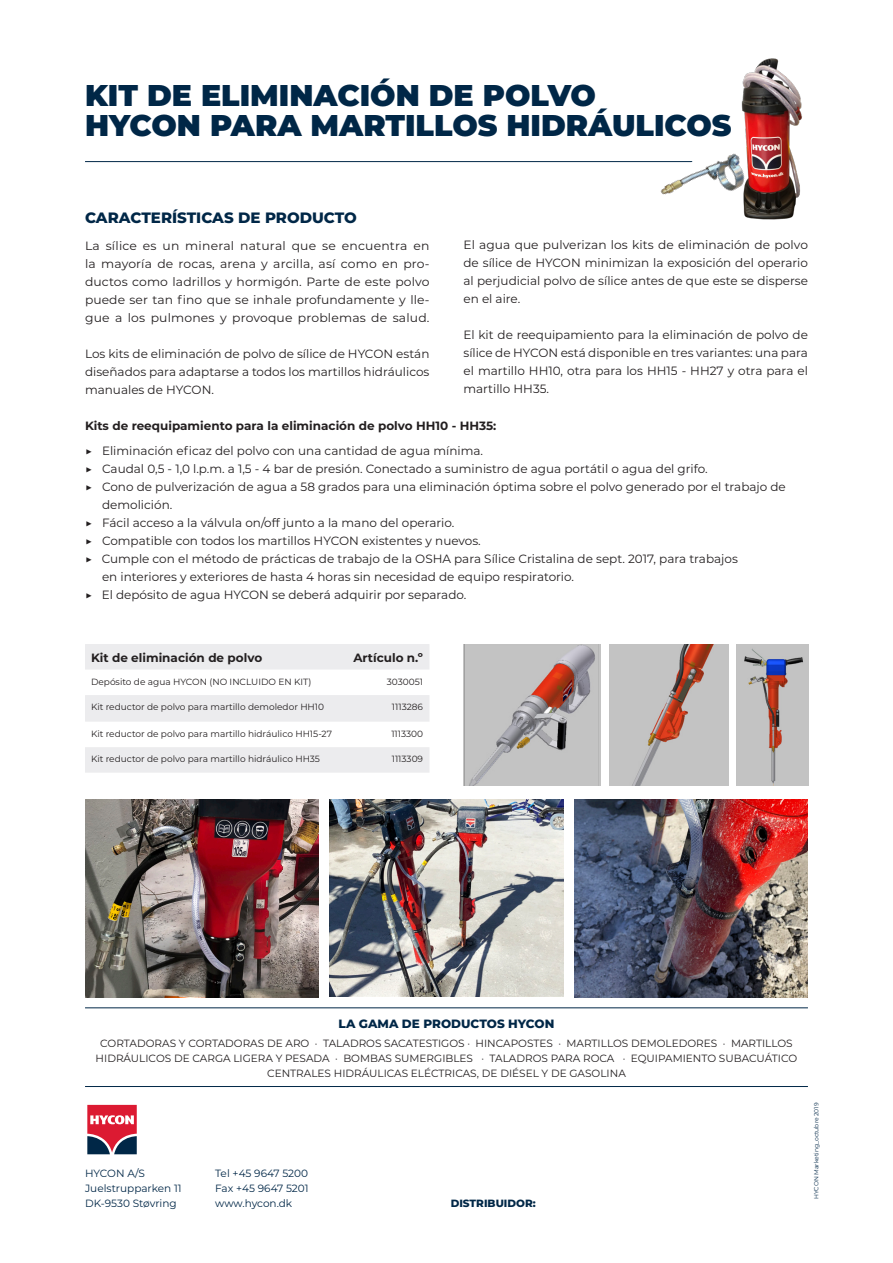
<style>
.page{position:relative;width:893px;height:1263px;background:#fff}
.page>*{position:absolute;margin:0;border:0;box-sizing:border-box;transform-origin:0 0}
.HYCON_Header{font:900 30px "Montserrat";color:#002747}
.t1{font:800 15px "Montserrat";color:#002747}
.HYCON_Body{font:12px/18px "Montserrat";color:#231f20;text-align:justify}
.HYCON_Body-2{font:700 12px "Montserrat";color:#231f20}
.HYCON_Infotext{font:800 12px "Montserrat";color:#002747}
.HYCON_Infotext-2{font:10.5px/15px "Montserrat";color:#231f20;text-align:center}
.t2{font:10.5px "Montserrat";color:#002747}
.t3{font:800 10.5px "Montserrat";color:#002747}
.HYCON_Body-3{font:9px "Montserrat";color:#231f20}
.t4{font:6px "Montserrat";color:#002747}
</style>
<div class="page">
<hr style="left:85px;top:161px;width:683px;height:1px;background:#002747">
<hr style="left:85px;top:1007px;width:723px;height:1px;background:#002747">
<hr style="left:85px;top:1086px;width:723px;height:1px;background:#002747">
<svg style="left:85px;top:644px;width:344px;height:129px"></svg>
<svg style="left:87px;top:1104px;width:50px;height:51px;background:#ae4c61"></svg>
<img style="left:330px;top:799px;width:233px;height:198px">
<img style="left:574px;top:799px;width:234px;height:198px">
<img style="left:85px;top:799px;width:234px;height:198px">
<img style="left:741px;top:58px;width:61px;height:162px">
<img style="left:652px;top:131px;width:113px;height:89px">
<img style="left:463px;top:644px;width:138px;height:142px">
<img style="left:610px;top:644px;width:119px;height:142px">
<img style="left:737px;top:644px;width:71px;height:142px">
<p class="HYCON_Header" style="left:85px;top:73px;width:512px">KIT DE ELIMINACIÓN DE POLVO</p>
<p class="HYCON_Header" style="left:85px;top:103px;width:648px">HYCON PARA MARTILLOS HIDRÁULICOS</p>
<p class="t1" style="left:85px;top:207px;width:273px">CARACTERÍSTICAS DE PRODUCTO</p>
<p class="HYCON_Body" style="left:85px;top:236px;width:346px">La sílice es un mineral natural que se encuentra en la mayoría de rocas, arena y arcilla, así como en pro&shy;ductos como ladrillos y hormigón. Parte de este polvo puede ser tan fino que se inhale profundamente y lle&shy;gue a los pulmones y provoque problemas de salud.</p>
<p class="HYCON_Body" style="left:85px;top:344px;width:346px">Los kits de eliminación de polvo de sílice de HYCON están diseñados para adaptarse a todos los martillos hidráulicos manuales de HYCON.</p>
<p class="HYCON_Body" style="left:463px;top:235px;width:346px">El agua que pulverizan los kits de eliminación de polvo de sílice de HYCON minimizan la exposición del operario al perjudicial polvo de sílice antes de que este se disperse en el aire.</p>
<p class="HYCON_Body" style="left:463px;top:325px;width:346px">El kit de reequipamiento para la eliminación de polvo de sílice de HYCON está disponible en tres variantes: una para el martillo HH10, otra para los HH15 - HH27 y otra para el martillo HH35.</p>
<p class="HYCON_Body-2" style="left:85px;top:418px;width:413px">Kits de reequipamiento para la eliminación de polvo HH10 - HH35:</p>
<p class="HYCON_Body" style="left:85px;top:441px;width:399px">▶ Eliminación eficaz del polvo con una cantidad de agua mínima.</p>
<p class="HYCON_Body" style="left:85px;top:459px;width:624px">▶ Caudal 0,5 - 1,0 l.p.m. a 1,5 - 4 bar de presión. Conectado a suministro de agua portátil o agua del grifo.</p>
<p class="HYCON_Body" style="left:102px;top:477px;width:685px;text-indent:-17px">▶ Cono de pulverización de agua a 58 grados para una eliminación óptima sobre el polvo generado por el trabajo de demolición.</p>
<p class="HYCON_Body" style="left:85px;top:513px;width:371px">▶ Fácil acceso a la válvula on/off junto a la mano del operario.</p>
<p class="HYCON_Body" style="left:85px;top:531px;width:397px">▶ Compatible con todos los martillos HYCON existentes y nuevos.</p>
<p class="HYCON_Body" style="left:102px;top:549px;width:637px;text-indent:-17px">▶ Cumple con el método de prácticas de trabajo de la OSHA para Sílice Cristalina de sept. 2017, para trabajos en interiores y exteriores de hasta 4 horas sin necesidad de equipo respiratorio.</p>
<p class="HYCON_Body" style="left:85px;top:585px;width:383px">▶ El depósito de agua HYCON se deberá adquirir por separado.</p>
<p class="HYCON_Body-2" style="left:91px;top:649px;width:173px">Kit de eliminación de polvo</p>
<p class="HYCON_Body-2" style="left:353px;top:649px;width:71px">Artículo n.º</p>
<p class="HYCON_Body-3" style="left:91px;top:675px;width:222px">Depósito de agua HYCON (NO INCLUIDO EN KIT)</p>
<p class="HYCON_Body-3" style="left:387px;top:675px;width:38px">3030051</p>
<p class="HYCON_Body-3" style="left:91px;top:701px;width:235px">Kit reductor de polvo para martillo demoledor HH10</p>
<p class="HYCON_Body-3" style="left:392px;top:701px;width:33px">1113286</p>
<p class="HYCON_Body-3" style="left:91px;top:727px;width:242px">Kit reductor de polvo para martillo hidráulico HH15-27</p>
<p class="HYCON_Body-3" style="left:391px;top:727px;width:33px">1113300</p>
<p class="HYCON_Body-3" style="left:91px;top:753px;width:231px">Kit reductor de polvo para martillo hidráulico HH35</p>
<p class="HYCON_Body-3" style="left:392px;top:753px;width:33px">1113309</p>
<p class="HYCON_Infotext" style="left:339px;top:1015px;width:217px">LA GAMA DE PRODUCTOS HYCON</p>
<p class="HYCON_Infotext-2" style="left:96px;top:1035px;width:703px">CORTADORAS Y CORTADORAS DE ARO · TALADROS SACATESTIGOS · HINCAPOSTES · MARTILLOS DEMOLEDORES · MARTILLOS<br>HIDRÁULICOS DE CARGA LIGERA Y PESADA · BOMBAS SUMERGIBLES · TALADROS PARA ROCA · EQUIPAMIENTO SUBACUÁTICO<br>CENTRALES HIDRÁULICAS ELÉCTRICAS, DE DIÉSEL Y DE GASOLINA</p>
<p class="t2" style="left:85px;top:1166px;width:61px">HYCON A/S</p>
<p class="t2" style="left:85px;top:1181px;width:98px">Juelstrupparken 11</p>
<p class="t2" style="left:85px;top:1196px;width:93px">DK-9530 Støvring</p>
<p class="t2" style="left:215px;top:1166px;width:94px">Tel +45 9647 5200</p>
<p class="t2" style="left:215px;top:1181px;width:95px">Fax +45 9647 5201</p>
<p class="t2" style="left:215px;top:1196px;width:78px">www.hycon.dk</p>
<p class="t3" style="left:451px;top:1195px;width:87px">DISTRIBUIDOR:</p>
<p class="t4" style="left:812px;top:1199px;width:98px;rotate:-90deg">HYCON Marketing_octubre 2019</p>
</div>
